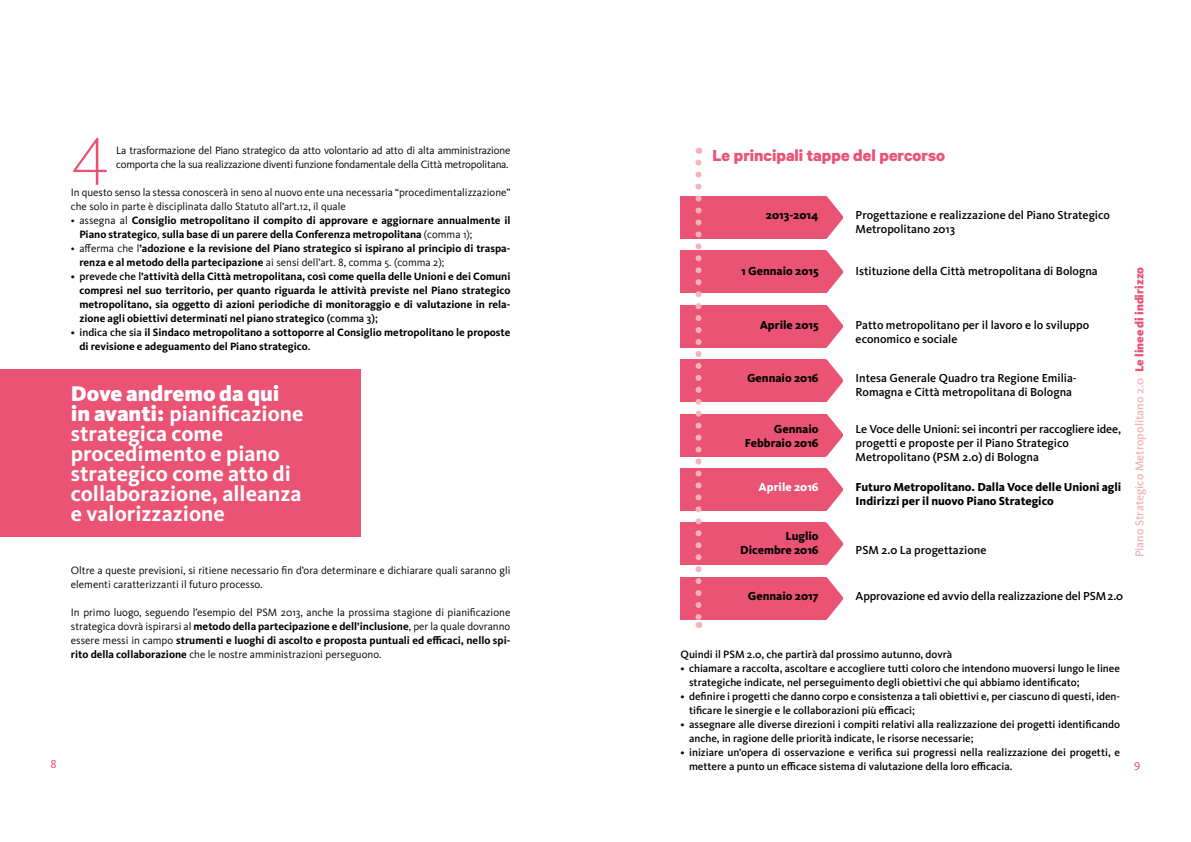
<style>
.page{position:relative;width:1191px;height:842px;background:#fff}
.page>*{position:absolute;margin:0;border:0;box-sizing:border-box;transform-origin:0 0}
.t1{font:200 72px "Kievit OT";color:#ea5374}
.t2{font:700 22px/20px "Kievit OT";color:#fff}
.t3{font:700 18px "Calibre";color:#ea5374}
.t4{font:500 12px/14px "Kievit OT";color:#000}
.t5{font:800 12px/14px "Kievit OT";color:#000}
.t6{font:500 12px "Kievit OT";color:#f6b3ba}
.t7{font:800 12px "Kievit OT";color:#fff}
.t8{font:12px "Kievit OT";color:#ea5374}
.t9{font:700 11px/14px "Kievit OT";color:#000}
.t10{font:500 11px/14px "Kievit OT";color:#000}
.t11{font:11px/14px "Kievit OT";color:#000}
.t12{font:11px/14px "Kievit OT";letter-spacing:-.02em;color:#000}
.s1{font-weight:400}
.s2{font-weight:500}
.s3{font-weight:900}
.s4{font-weight:900;color:#ea5374}
.s5{font-weight:700}
</style>
<div class="page">
<div style="left:680px;top:196px;width:145px;height:43px;background:#ea5374"></div>
<svg style="left:825px;top:196px;width:19px;height:43px"></svg>
<div style="left:680px;top:250px;width:145px;height:43px;background:#ea5374"></div>
<svg style="left:825px;top:250px;width:19px;height:44px"></svg>
<div style="left:680px;top:305px;width:145px;height:43px;background:#ea5374"></div>
<svg style="left:825px;top:305px;width:19px;height:43px"></svg>
<div style="left:680px;top:359px;width:145px;height:43px;background:#ea5374"></div>
<svg style="left:825px;top:359px;width:19px;height:43px"></svg>
<div style="left:680px;top:414px;width:145px;height:42px;background:#ea5374"></div>
<svg style="left:825px;top:413px;width:19px;height:44px"></svg>
<div style="left:680px;top:468px;width:145px;height:43px;background:#ea5374"></div>
<svg style="left:825px;top:468px;width:19px;height:43px"></svg>
<div style="left:680px;top:523px;width:145px;height:42px;background:#ea5374"></div>
<svg style="left:825px;top:522px;width:19px;height:44px"></svg>
<div style="left:680px;top:577px;width:145px;height:43px;background:#ea5374"></div>
<svg style="left:825px;top:577px;width:19px;height:43px"></svg>
<svg style="left:695px;top:163px;width:6px;height:465px"></svg>
<div style="left:0;top:369px;width:360px;height:167px;background:#ea5374"></div>
<h1 class="t1" style="left:71px;top:105px;width:40px">4</h1>
<p class="t12" style="left:116px;top:144px;width:396px">La trasformazione del Piano strategico da atto volontario ad atto di alta amministrazione comporta che la sua realizzazione diventi funzione fondamentale della Città metropolitana.</p>
<p class="t11" style="left:71px;top:186px;width:441px">In questo senso la stessa conoscerà in seno al nuovo ente una necessaria “procedimentalizzazione” che solo in parte è disciplinata dallo Statuto all’art.12, il quale</p>
<p class="t9" style="left:79px;top:214px;width:432px;text-indent:-9px"><span class="s1">• assegna al</span> Consiglio metropolitano il compito di approvare e aggiornare annualmente il<br>Piano strategico<span class="s1">,</span> sulla base di un parere della Conferenza metropolitana <span class="s1">(comma 1);</span></p>
<p class="t9" style="left:79px;top:242px;width:432px;text-indent:-9px"><span class="s1">• afferma che l</span>’adozione e la revisione del Piano strategico si ispirano al principio di traspa&shy;renza e al metodo della partecipazione <span class="s1">ai sensi dell’art. 8, comma 5. (comma 2);</span></p>
<p class="t9" style="left:79px;top:270px;width:432px;text-align:justify;text-indent:-9px"><span class="s1">•</span> <span class="s2">prevede che l</span>’attività della Città metropolitana, così come quella delle Unioni e dei Comuni compresi nel suo territorio, per quanto riguarda le attività previste nel Piano strategico metropolitano, sia oggetto di azioni periodiche di monitoraggio e di valutazione in rela&shy;zione agli obiettivi determinati nel piano strategico <span class="s2">(comma 3);</span></p>
<p class="t9" style="left:79px;top:326px;width:432px;text-indent:-9px"><span class="s1">•</span> <span class="s2">indica che sia</span> il Sindaco metropolitano a sottoporre al Consiglio metropolitano le proposte di revisione e adeguamento del Piano strategico<span class="s2">.</span></p>
<h2 class="t2" style="left:71px;top:383px;width:234px"><span class="s3">Dove andremo da qui in avanti:</span> pianificazione strategica come procedimento e piano strategico come atto di collaborazione, alleanza e valorizzazione</h2>
<h3 class="t3" style="left:712px;top:145px;width:234px">Le principali tappe del percorso</h3>
<p class="t5" style="left:766px;top:208px;width:54px">2013-2014</p>
<p class="t4" style="left:855px;top:208px;width:256px">Progettazione e realizzazione del Piano Strategico<br>Metropolitano 2013</p>
<p class="t5" style="left:741px;top:264px;width:79px">1 Gennaio 2015</p>
<p class="t4" style="left:855px;top:264px;width:244px">Istituzione della Città metropolitana di Bologna</p>
<p class="t5" style="left:759px;top:318px;width:60px">Aprile 2015</p>
<p class="t4" style="left:855px;top:318px;width:235px">Patto metropolitano per il lavoro e lo sviluppo economico e sociale</p>
<p class="t5" style="left:747px;top:371px;width:73px">Gennaio 2016</p>
<p class="t4" style="left:855px;top:371px;width:223px">Intesa Generale Quadro tra Regione Emilia-<br>Romagna e Città metropolitana di Bologna</p>
<p class="t5" style="left:774px;top:422px;width:46px">Gennaio</p>
<p class="t4" style="left:855px;top:422px;width:267px">Le Voce delle Unioni: sei incontri per raccogliere idee,</p>
<p class="t5" style="left:744px;top:436px;width:75px">Febbraio 2016</p>
<p class="t4" style="left:855px;top:436px;width:215px">progetti e proposte per il Piano Strategico<br>Metropolitano (PSM 2.0) di Bologna</p>
<p class="t7" style="left:758px;top:480px;width:61px">Aprile 2016</p>
<p class="t5" style="left:855px;top:480px;width:267px">Futuro Metropolitano. Dalla Voce delle Unioni agli<br>Indirizzi per il nuovo Piano Strategico</p>
<p class="t5" style="left:740px;top:529px;width:80px;text-align:right">Luglio<br>Dicembre 2016</p>
<p class="t4" style="left:855px;top:543px;width:132px">PSM 2.0 La progettazione</p>
<p class="t6" style="left:1132px;top:557px;width:292px;rotate:-90deg">Piano Strategico Metropolitano 2.0 <span class="s4">Le linee di indirizzo</span></p>
<p class="t11" style="left:71px;top:564px;width:441px">Oltre a queste previsioni, si ritiene necessario fin d’ora determinare e dichiarare quali saranno gli elementi caratterizzanti il futuro processo.</p>
<p class="t11" style="left:71px;top:606px;width:441px;text-align:justify">In primo luogo, seguendo l’esempio del PSM 2013, anche la prossima stagione di pianificazione strategica dovrà ispirarsi al <span class="s5">metodo della partecipazione e dell’inclusione</span>, per la quale dovranno essere messi in campo <span class="s5">strumenti e luoghi di ascolto e proposta puntuali ed efficaci, nello spi&shy;rito della collaborazione</span> che le nostre amministrazioni perseguono.</p>
<p class="t5" style="left:748px;top:589px;width:72px">Gennaio 2017</p>
<p class="t4" style="left:855px;top:589px;width:269px">Approvazione ed avvio della realizzazione del PSM 2.0</p>
<p class="t10" style="left:680px;top:648px;width:273px">Quindi il PSM 2.0, che partirà dal prossimo autunno, dovrà</p>
<p class="t10" style="left:689px;top:662px;width:432px;text-indent:-9px"><span class="s1">•</span> chiamare a raccolta, ascoltare e accogliere tutti coloro che intendono muoversi lungo le linee strategiche indicate, nel perseguimento degli obiettivi che qui abbiamo identificato;</p>
<p class="t10" style="left:689px;top:690px;width:432px;text-indent:-9px"><span class="s1">•</span> definire i progetti che danno corpo e consistenza a tali obiettivi e, per ciascuno di questi, iden&shy;tificare le sinergie e le collaborazioni più efficaci;</p>
<p class="t10" style="left:689px;top:718px;width:432px;text-indent:-9px"><span class="s1">•</span> assegnare alle diverse direzioni i compiti relativi alla realizzazione dei progetti identificando anche, in ragione delle priorità indicate, le risorse necessarie;</p>
<p class="t10" style="left:689px;top:746px;width:432px;text-indent:-9px"><span class="s1">•</span> iniziare un’opera di osservazione e verifica sui progressi nella realizzazione dei progetti, e mettere a punto un efficace sistema di valutazione della loro efficacia.</p>
<p class="t8" style="left:50px;top:757px;width:8px">8</p>
<p class="t8" style="left:1134px;top:757px;width:8px">9</p>
</div>
